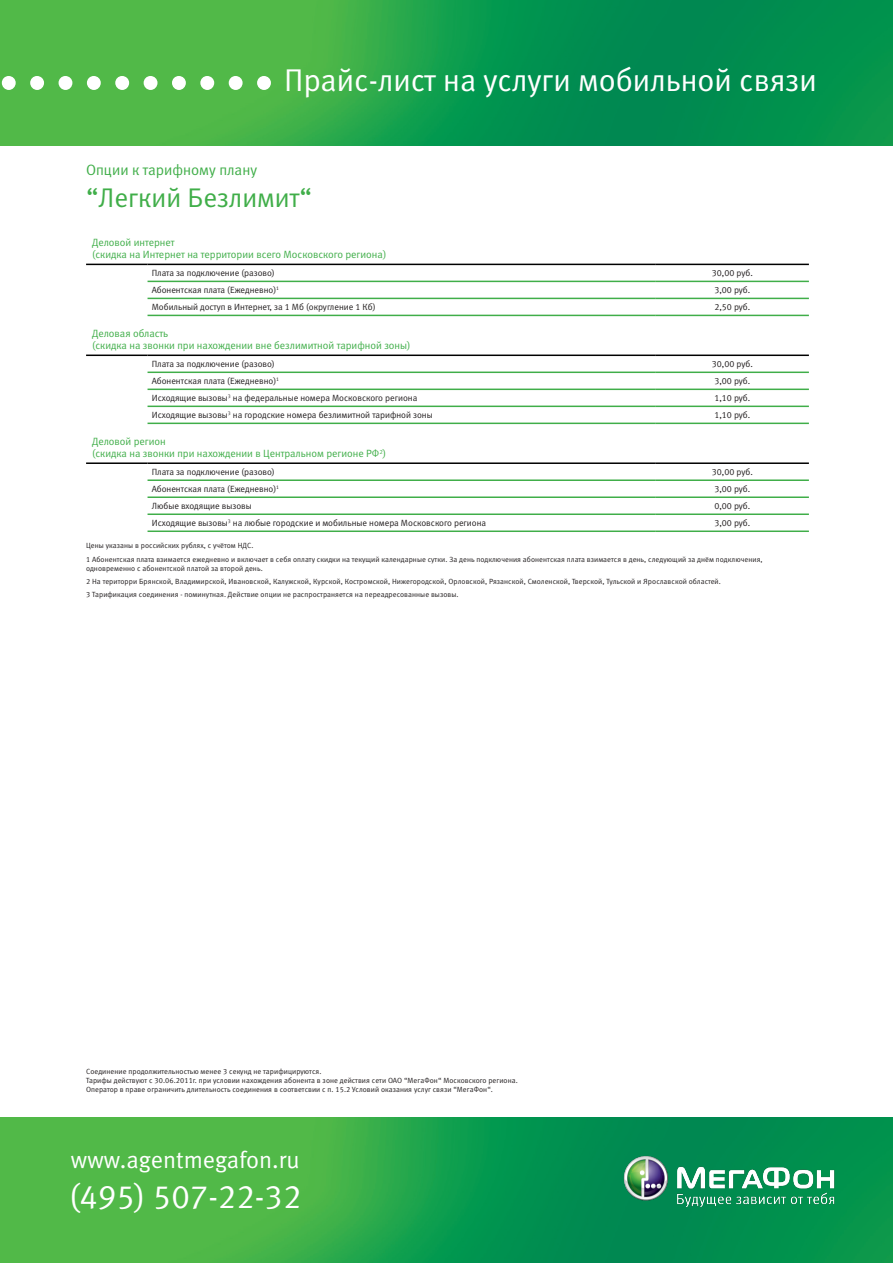
<style>
.page{position:relative;width:893px;height:1263px;background:#fff}
.page>*{position:absolute;margin:0;border:0;box-sizing:border-box;transform-origin:0 0}
.t1{font:103.5px "Meta Normal LFC";color:#fff}
.t2{font:33px "Meta Normal LFC";color:#fff}
.t3{font:31.5px "Meta Normal LFC";color:#fff}
.Tariff_Name{font:27px "Meta Normal LFC";color:#40ae49}
.t4{font:24px "Meta Normal LFC";color:#fff}
.tariff_OverName{font:15px "Meta Normal LFC";color:#40ae49}
.Table_Head_Style{font:10.5px "Meta Normal LFC";color:#40ae49}
.Table_Content_Style{font:9px "Meta Normal LFC";color:#231f20}
.Table_price_style{font:9px "Meta Normal LFC";color:#231f20}
.Tariff_SubInfo{font:7.5px/9px "Meta Normal LFC";letter-spacing:.01em;color:#231f20}
</style>
<div class="page">
<img style="left:0;top:0;width:893px;height:146px">
<img style="left:0;top:1117px;width:893px;height:146px">
<img style="left:602px;top:1134px;width:253px;height:94px">
<hr style="left:86px;top:264px;width:62px;height:1px;background:#000">
<hr style="left:148px;top:264px;width:508px;height:1px;background:#000">
<hr style="left:656px;top:264px;width:153px;height:1px;background:#000">
<hr style="left:148px;top:281px;width:508px;height:1px;background:#40ae49">
<hr style="left:656px;top:281px;width:153px;height:1px;background:#40ae49">
<hr style="left:148px;top:298px;width:508px;height:1px;background:#40ae49">
<hr style="left:656px;top:298px;width:153px;height:1px;background:#40ae49">
<hr style="left:148px;top:315px;width:508px;height:1px;background:#40ae49">
<hr style="left:656px;top:315px;width:153px;height:1px;background:#40ae49">
<hr style="left:86px;top:355px;width:62px;height:1px;background:#000">
<hr style="left:148px;top:355px;width:508px;height:1px;background:#000">
<hr style="left:656px;top:355px;width:153px;height:1px;background:#000">
<hr style="left:148px;top:372px;width:508px;height:1px;background:#40ae49">
<hr style="left:656px;top:372px;width:153px;height:1px;background:#40ae49">
<hr style="left:148px;top:389px;width:508px;height:1px;background:#40ae49">
<hr style="left:656px;top:389px;width:153px;height:1px;background:#40ae49">
<hr style="left:148px;top:406px;width:508px;height:1px;background:#40ae49">
<hr style="left:656px;top:406px;width:153px;height:1px;background:#40ae49">
<hr style="left:148px;top:423px;width:508px;height:1px;background:#40ae49">
<hr style="left:656px;top:423px;width:153px;height:1px;background:#40ae49">
<hr style="left:86px;top:462px;width:62px;height:2px;background:#000">
<hr style="left:148px;top:462px;width:508px;height:2px;background:#000">
<hr style="left:656px;top:462px;width:153px;height:2px;background:#000">
<hr style="left:148px;top:479px;width:508px;height:2px;background:#40ae49">
<hr style="left:656px;top:479px;width:153px;height:2px;background:#40ae49">
<hr style="left:148px;top:496px;width:508px;height:2px;background:#40ae49">
<hr style="left:656px;top:496px;width:153px;height:2px;background:#40ae49">
<hr style="left:148px;top:513px;width:508px;height:2px;background:#40ae49">
<hr style="left:656px;top:513px;width:153px;height:2px;background:#40ae49">
<hr style="left:148px;top:530px;width:508px;height:2px;background:#40ae49">
<hr style="left:656px;top:530px;width:153px;height:2px;background:#40ae49">
<h1 class="t1" style="left:-5px;top:-5px;width:285px">..........</h1>
<h3 class="t3" style="left:284px;top:63px;width:534px">Прайс-лист на услуги мобильной связи</h3>
<p class="tariff_OverName" style="left:86px;top:161px;width:173px">Опции к тарифному плану</p>
<p class="Tariff_Name" style="left:86px;top:183px;width:227px">“Легкий Безлимит“</p>
<p class="Table_Head_Style" style="left:92px;top:236px;width:84px">Деловой интернет</p>
<p class="Table_Head_Style" style="left:92px;top:249px;width:296px">(скидка на Интернет на территории всего Московского региона)</p>
<p class="Table_Content_Style" style="left:152px;top:268px;width:125px">Плата за подключение (разово)</p>
<p class="Table_price_style" style="left:712px;top:268px;width:43px">30,00 руб.</p>
<p class="Table_Content_Style" style="left:152px;top:285px;width:129px">Абонентская плата (Ежедневно)<sup>1</sup></p>
<p class="Table_price_style" style="left:714px;top:285px;width:37px">3,00 руб.</p>
<p class="Table_Content_Style" style="left:152px;top:302px;width:225px">Мобильный доступ в Интернет, за 1 Мб (округление 1 Кб)</p>
<p class="Table_price_style" style="left:714px;top:302px;width:37px">2,50 руб.</p>
<p class="Table_Head_Style" style="left:92px;top:327px;width:78px">Деловая область</p>
<p class="Table_Head_Style" style="left:92px;top:340px;width:320px">(скидка на звонки при нахождении вне безлимитной тарифной зоны)</p>
<p class="Table_Content_Style" style="left:152px;top:359px;width:125px">Плата за подключение (разово)</p>
<p class="Table_price_style" style="left:712px;top:359px;width:43px">30,00 руб.</p>
<p class="Table_Content_Style" style="left:152px;top:376px;width:129px">Абонентская плата (Ежедневно)<sup>1</sup></p>
<p class="Table_price_style" style="left:714px;top:376px;width:37px">3,00 руб.</p>
<p class="Table_Content_Style" style="left:152px;top:393px;width:267px">Исходящие вызовы<sup>3</sup> на федеральные номера Московского региона</p>
<p class="Table_price_style" style="left:714px;top:393px;width:37px">1,10 руб.</p>
<p class="Table_Content_Style" style="left:152px;top:410px;width:282px">Исходящие вызовы<sup>3</sup> на городские номера безлимитной тарифной зоны</p>
<p class="Table_price_style" style="left:714px;top:410px;width:37px">1,10 руб.</p>
<p class="Table_Head_Style" style="left:92px;top:435px;width:75px">Деловой регион</p>
<p class="Table_Head_Style" style="left:92px;top:448px;width:295px">(скидка на звонки при нахождении в Центральном регионе РФ<sup>2</sup>)</p>
<p class="Table_Content_Style" style="left:152px;top:467px;width:125px">Плата за подключение (разово)</p>
<p class="Table_price_style" style="left:712px;top:467px;width:43px">30,00 руб.</p>
<p class="Table_Content_Style" style="left:152px;top:484px;width:129px">Абонентская плата (Ежедневно)<sup>1</sup></p>
<p class="Table_price_style" style="left:714px;top:484px;width:37px">3,00 руб.</p>
<p class="Table_Content_Style" style="left:152px;top:501px;width:101px">Любые входящие вызовы</p>
<p class="Table_price_style" style="left:714px;top:501px;width:37px">0,00 руб.</p>
<p class="Table_Content_Style" style="left:152px;top:518px;width:336px">Исходящие вызовы<sup>3</sup> на любые городские и мобильные номера Московского региона</p>
<p class="Table_price_style" style="left:714px;top:518px;width:37px">3,00 руб.</p>
<p class="Tariff_SubInfo" style="left:86px;top:541px;width:169px">Цены указаны в российских рублях, с учётом НДС.</p>
<p class="Tariff_SubInfo" style="left:86px;top:554px;width:678px">1 Абонентская плата взимается ежедневно и включает в себя оплату скидки на текущий календарные сутки. За день подключения абонентская плата взимается в день, следующий за днём подключения, одновременно с абонентской платой за второй день.</p>
<p class="Tariff_SubInfo" style="left:86px;top:577px;width:636px">2 На територри Брянской, Владимирской, Ивановской, Калужской, Курской, Костромской, Нижегородской, Орловской, Рязанской, Смоленской, Тверской, Тульской и Ярославской областей.</p>
<p class="Tariff_SubInfo" style="left:86px;top:590px;width:374px">3 Тарификация соединения - поминутная. Действие опции не распространяется на переадресованные вызовы.</p>
<p class="Tariff_SubInfo" style="left:86px;top:1067px;width:433px">Соединение продолжительностью менее 3 секунд не тарифицируются.<br>Тарифы действуют с 30.06.2011г. при условии нахождения абонента в зоне действия сети ОАО “МегаФон“ Московского региона.<br>Оператор в праве ограничить длительность соединения в соответсвии с п. 15.2 Условий оказания услуг связи “МегаФон“.</p>
<h3 class="t4" style="left:71px;top:1146px;width:230px">www.agentmegafon.ru</h3>
<h2 class="t2" style="left:69px;top:1178px;width:234px">(495) 507-22-32</h2>
</div>
